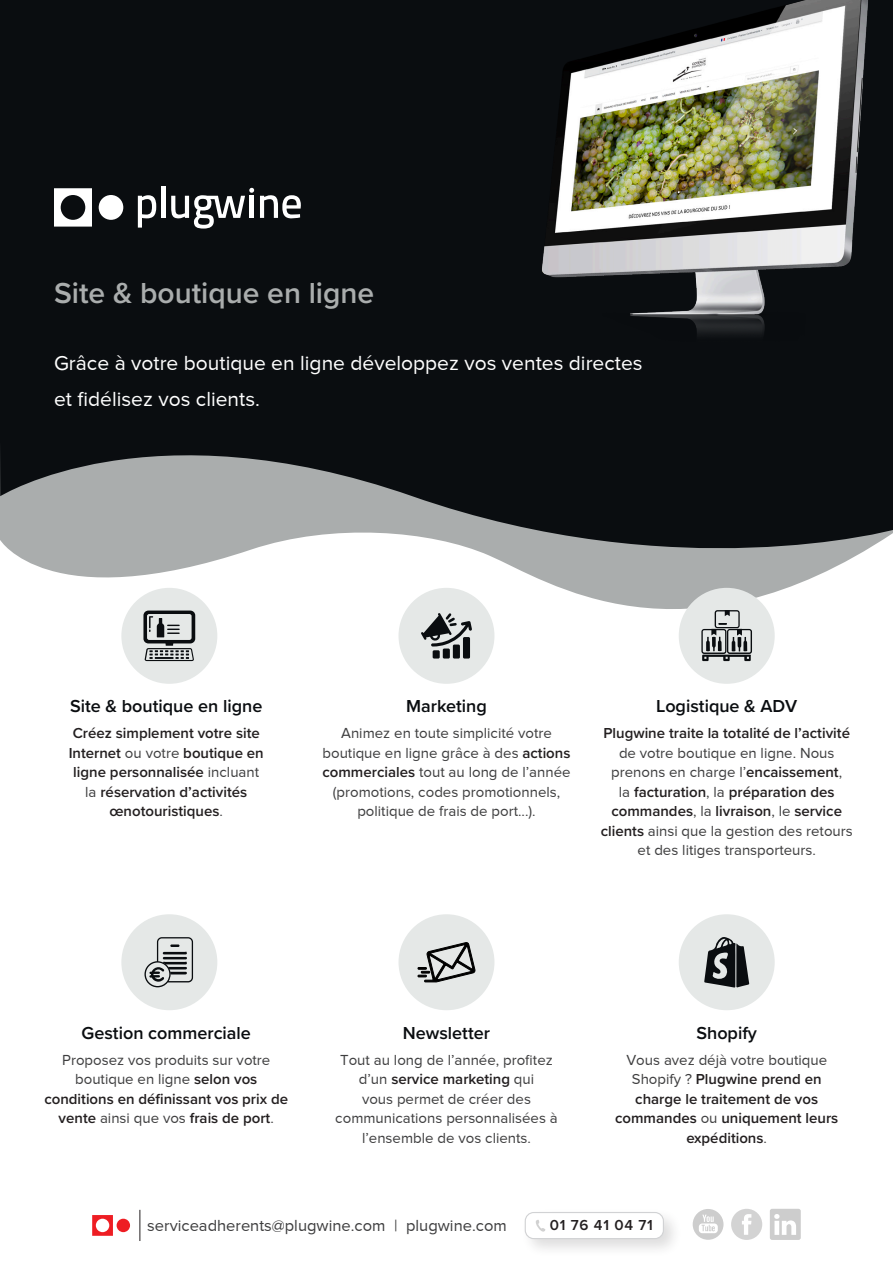
<style>
.page{position:relative;width:893px;height:1263px;background:#fff}
.page>*{position:absolute;margin:0;border:0;box-sizing:border-box;transform-origin:0 0}
.t1{font:600 30px "Proxima Nova";color:#aaadad}
.t2{font:21px/36px "Proxima Nova";color:#fff}
.t3{font:600 18px "Proxima Nova";color:#0a0d10}
.t4{font:16.5px "Proxima Nova";color:#3e3e3f}
.t5{font:15px/19.5px "Proxima Nova";color:#3e3e3f;text-align:center}
.t6{font:600 15px/19.5px "Proxima Nova";color:#231f20;text-align:center}
.s1{font-weight:400;color:#3e3e3f}
.s2{font-weight:600;color:#231f20}
</style>
<div class="page">
<div style="left:0;top:0;width:893px;height:514px;background:#0a0d10"></div>
<svg style="left:148px;top:588px;width:638px;height:85px"></svg>
<svg style="left:0;top:455px;width:893px;height:133px"></svg>
<svg style="left:693px;top:1209px;width:30px;height:31px"></svg>
<svg style="left:770px;top:1209px;width:31px;height:31px"></svg>
<div style="left:731px;top:1209px;width:31px;height:31px;background:#d3d3d3;border-radius:50%"></div>
<svg style="left:742px;top:1214px;width:9px;height:21px"></svg>
<hr style="left:140px;top:1210px;width:1px;height:31px;background:#231f20">
<svg style="left:92px;top:1215px;width:21px;height:21px"></svg>
<div style="left:117px;top:1219px;width:13px;height:13px;background:#ee1d23;border-radius:50%"></div>
<div style="left:521px;top:1208px;width:162px;height:50px;background:#231f20;opacity:.15"></div>
<div style="left:525px;top:1212px;width:138px;height:26px;background:#fff;border-radius:9px"></div>
<div style="left:525px;top:1212px;width:139px;height:27px;border:1px solid #d1d2d4;border-radius:9px"></div>
<svg style="left:536px;top:1220px;width:9px;height:12px"></svg>
<svg style="left:138px;top:195px;width:18px;height:33px"></svg>
<hr style="left:161px;top:186px;width:4px;height:32px;background:#fff">
<svg style="left:260px;top:195px;width:41px;height:23px"></svg>
<svg style="left:171px;top:188px;width:83px;height:41px"></svg>
<svg style="left:54px;top:188px;width:38px;height:39px"></svg>
<div style="left:99px;top:195px;width:24px;height:25px;background:#fff;border-radius:50%"></div>
<img style="left:542px;top:0;width:326px;height:335px">
<div style="left:121px;top:588px;width:96px;height:96px;background:#e5e8e7;border-radius:50%"></div>
<svg style="left:143px;top:610px;width:52px;height:51px"></svg>
<div style="left:398px;top:588px;width:96px;height:96px;background:#e5e8e7;border-radius:50%"></div>
<svg style="left:421px;top:613px;width:51px;height:45px"></svg>
<div style="left:679px;top:588px;width:96px;height:96px;background:#e5e8e7;border-radius:50%"></div>
<svg style="left:701px;top:610px;width:51px;height:51px"></svg>
<div style="left:398px;top:914px;width:96px;height:96px;background:#e5e8e7;border-radius:50%"></div>
<svg style="left:418px;top:942px;width:57px;height:40px"></svg>
<div style="left:679px;top:914px;width:96px;height:96px;background:#e5e8e7;border-radius:50%"></div>
<svg style="left:704px;top:937px;width:45px;height:51px"></svg>
<div style="left:121px;top:914px;width:96px;height:96px;background:#e5e8e7;border-radius:50%"></div>
<svg style="left:144px;top:937px;width:49px;height:50px"></svg>
<p class="t1" style="left:54px;top:270px;width:322px">Site &amp; boutique en ligne</p>
<p class="t2" style="left:54px;top:345px;width:590px">Grâce à votre boutique en ligne développez vos ventes directes et fidélisez vos clients.</p>
<p class="t3" style="left:70px;top:693px;width:194px">Site &amp; boutique en ligne</p>
<p class="t3" style="left:406px;top:693px;width:82px">Marketing</p>
<p class="t3" style="left:656px;top:693px;width:142px">Logistique &amp; ADV</p>
<p class="t6" style="left:69px;top:723px;width:197px">Créez simplement votre site<br>Internet <span class="s1">ou votre</span> boutique en ligne personnalisée <span class="s1">incluant la</span> réservation d’activités œnotouristiques<span class="s1">.</span></p>
<p class="t5" style="left:601px;top:723px;width:254px"><span class="s2">Plugwine traite la totalité de l’activité </span>de votre boutique en ligne. Nous prenons en charge l’<span class="s2">encaissement</span>,<br>la <span class="s2">facturation</span>, la <span class="s2">préparation des commandes</span>, la <span class="s2">livraison</span>, le <span class="s2">service clients</span> ainsi que la gestion des retours et des litiges transporteurs.</p>
<p class="t5" style="left:322px;top:723px;width:250px">Animez en toute simplicité votre boutique en ligne grâce à des <span class="s2">actions commerciales</span> tout au long de l’année (promotions, codes promotionnels, politique de frais de port...).</p>
<p class="t3" style="left:82px;top:1019px;width:171px">Gestion commerciale</p>
<p class="t3" style="left:403px;top:1019px;width:89px">Newsletter</p>
<p class="t3" style="left:696px;top:1019px;width:62px">Shopify</p>
<p class="t6" style="left:44px;top:1049px;width:245px"><span class="s1">Proposez vos produits sur votre boutique en ligne</span> selon vos conditions en définissant vos prix de vente <span class="s1">ainsi que vos</span> frais de port<span class="s1">.</span></p>
<p class="t5" style="left:335px;top:1050px;width:224px">Tout au long de l’année, profitez d’un <span class="s2">service marketing</span> qui<br>vous permet de créer des communications personnalisées à l’ensemble de vos clients.</p>
<p class="t6" style="left:615px;top:1049px;width:225px"><span class="s1">Vous avez déjà votre boutique<br>Shopify ?</span> Plugwine prend en charge le traitement de vos commandes <span class="s1">ou</span> uniquement leurs expéditions<span class="s1">.</span></p>
<p class="t4" style="left:147px;top:1216px;width:361px">serviceadherents@plugwine.com | plugwine.com</p>
<p class="t6" style="left:550px;top:1215px;width:105px">01 76 41 04 71</p>
</div>
